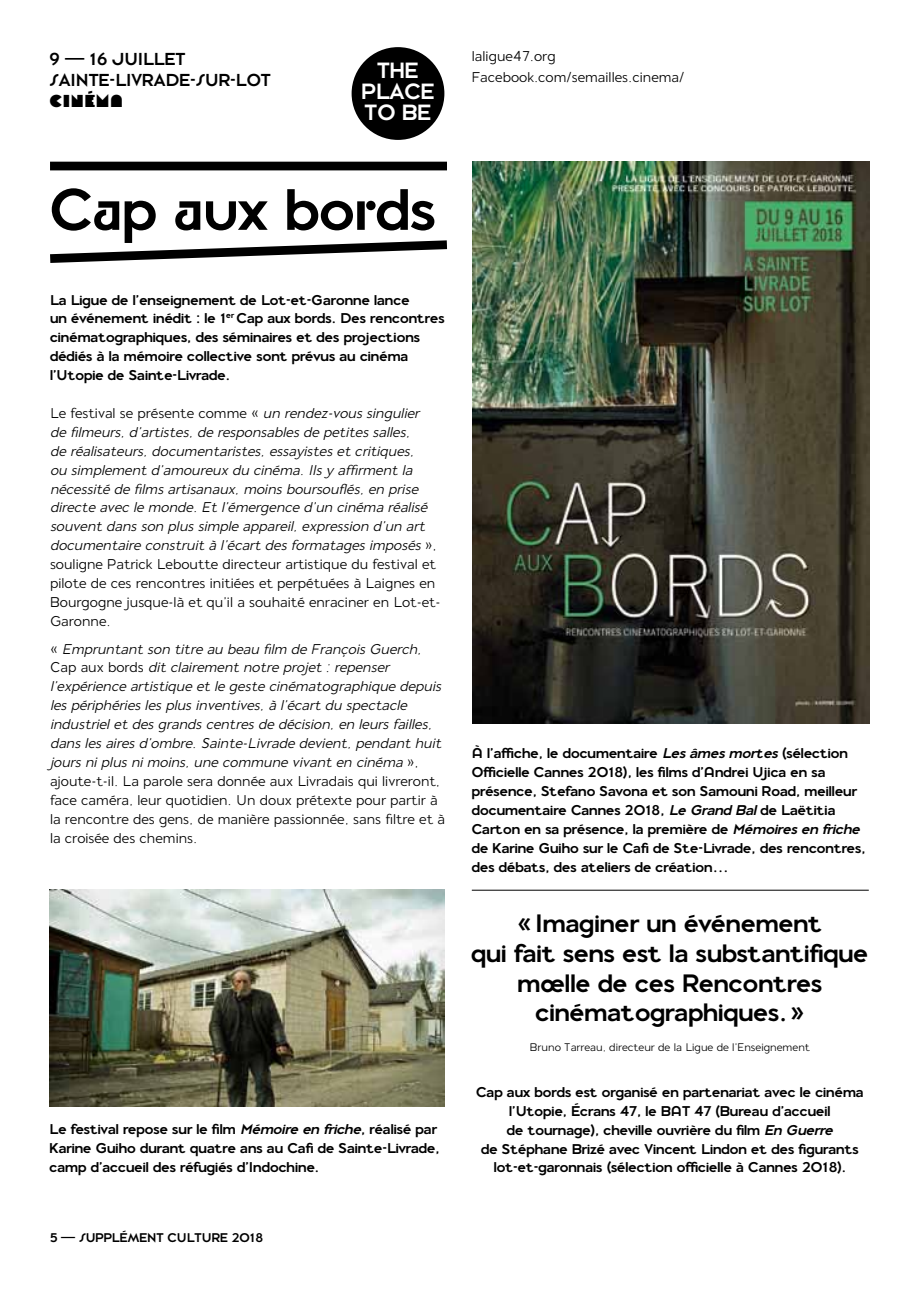
<style>
.page{position:relative;width:918px;height:1290px;background:#fff}
.page>*{position:absolute;margin:0;border:0;box-sizing:border-box;transform-origin:0 0}
.t1{font:64.75px "Dessau Pro Zukunft";color:#000}
.t2{font:28px/29.8px "Dessau Pro Neu";color:#000;text-align:center}
.t3{font:24.5px/21px "Dessau Pro Zukunft";color:#fff;text-align:center}
.t4{font:19.25px/21px "Dessau Pro Zukunft";color:#000}
.t5{font:19.25px "Dessau Pro Geometrik";color:#000}
.t6{font:italic 15.75px/18.9px "Dessau Pro Fein";color:#000}
.t7{font:15.75px/18.9px "Dessau Pro Neu";color:#000}
.t8{font:15.75px/21px "Dessau Pro Fein";color:#000}
.t9{font:14px "Dessau Pro Zukunft";color:#000}
.t10{font:12.25px "Dessau Pro Fein";color:#000}
.s1{font-style:normal}
.s2{font-style:italic}
</style>
<div class="page">
<svg style="left:50px;top:240px;width:398px;height:23px"></svg>
<div style="left:50px;top:162px;width:397px;height:8px;background:#000"></div>
<hr style="left:472px;top:890px;width:397px;height:1px;background:#000">
<div style="left:352px;top:48px;width:91px;height:91px;background:#000;border-radius:50%"></div>
<div style="left:352px;top:47px;width:92px;height:93px;border:2px solid #000;border-radius:50%"></div>
<img style="left:472px;top:162px;width:397px;height:561px">
<img style="left:50px;top:890px;width:395px;height:216px">
<p class="t4" style="left:50px;top:50px;width:220px">9 — 16 JUILLET<br>SAINTE-LIVRADE-SU R-LOT</p>
<p class="t5" style="left:50px;top:91px;width:48px">CINÉMA</p>
<h3 class="t3" style="left:361px;top:61px;width:75px">THE<br>PLACE<br>TO BE</h3>
<h1 class="t1" style="left:50px;top:175px;width:388px">CAP AUX BORDS</h1>
<p class="t7" style="left:50px;top:290px;width:396px">La Ligue de l’enseignement de Lot-et-Garonne lance<br>un événement inédit : le 1<sup>er</sup> Cap aux bords. Des rencontres cinématographiques, des séminaires et des projections dédiés à la mémoire collective sont prévus au cinéma l’Utopie de Sainte-Livrade.</p>
<p class="t6" style="left:50px;top:404px;width:392px"><span class="s1">Le festival se présente comme «</span> un rendez-voussingulier de filmeurs,d’artistes,de responsablesde petitessalles,<br>de réalisateurs,documentaristes,essayistesetcritiques, ou simplementd’amoureux du cinéma.Ilsy affirmentla nécessité de filmsartisanaux,moinsboursouflés,en prise directe avec le monde.Etl’émergence d’un cinéma réalisé souventdansson plussimple appareil,expression d’un art documentaire construità l’écartdesformatagesimposés<span class="s1">» , souligne Patrick Leboutte directeur artistique du festival et pilote de ces rencontres initiées et perpétuées à Laignes en Bourgogne jusque-là et qu’il a souhaité enraciner en Lot-et-Garonne.</span></p>
<p class="t6" style="left:50px;top:639px;width:396px"><span class="s1">«</span> Empruntantson titre au beau film de FrançoisGuerch,<br><span class="s1">C a p a u x b o r d s</span> ditclairementnotre projet:repenser l’expérience artistique etle geste cinématographique depuis lespériphérieslesplusinventives,à l’écartdu spectacle industrieletdesgrandscentresde décision,en leursfailles, danslesairesd’ombre.Sainte-Livrade devient,pendanthuit joursniplusnimoins,une commune vivanten cinéma <span class="s1">» , ajoute-t-il. La parole sera donnée aux Livradais qui livreront, face caméra, leur quotidien. Un doux prétexte pour partir à la rencontre des gens, de manière passionnée, sans filtre et à la croisée des chemins.</span></p>
<p class="t7" style="left:50px;top:1119px;width:392px">Le festival repose sur le film <span class="s2">Mémoire en friche</span>, réalisé par<br>Karine Guiho durant quatre ans au Cafi de Sainte-Livrade, camp d’accueil des réfugiés d’I ndochine.</p>
<p class="t9" style="left:50px;top:1230px;width:215px">5 — SUPPLÉMENT CULTURE 2018</p>
<p class="t8" style="left:472px;top:46px;width:214px">laligue47.org<br>Facebook.com/semailles.cinema/</p>
<p class="t7" style="left:472px;top:744px;width:395px">À l’affiche, le documentaire <span class="s2">Lesâmesmortes</span>(sélection Officielle Cannes 2018), les films d’Andrei Ujica en sa présence, Stefano Savona et son Samouni Road, meilleur documentaire Cannes 2018, <span class="s2">Le Grand Bal</span>de Laëtitia Carton en sa présence, la première de <span class="s2">Mémoiresen friche </span>de Karine Guiho sur le Cafi de Ste-Livrade, des rencontres, des débats, des ateliers de création…</p>
<h2 class="t2" style="left:471px;top:908px;width:398px">« I maginer un événement<br>qui fait sens est la substantifique mœlle de ces Rencontres cinématographiques. »</h2>
<p class="t10" style="left:530px;top:1040px;width:281px">Bruno Tarreau, directeur de la Ligue de l’Enseignement</p>
<p class="t7" style="left:476px;top:1082px;width:389px;text-align:center">Cap aux bords est organisé en partenariat avec le cinéma l’Utopie, Écrans 47, le BAT 47 (Bureau d’accueil<br>de tournage), cheville ouvrière du film <span class="s2">En Guerre<br></span>de Stéphane Brizé avec Vincent Lindon et des figurants lot-et-garonnais (sélection officielle à Cannes 2018).</p>
</div>
